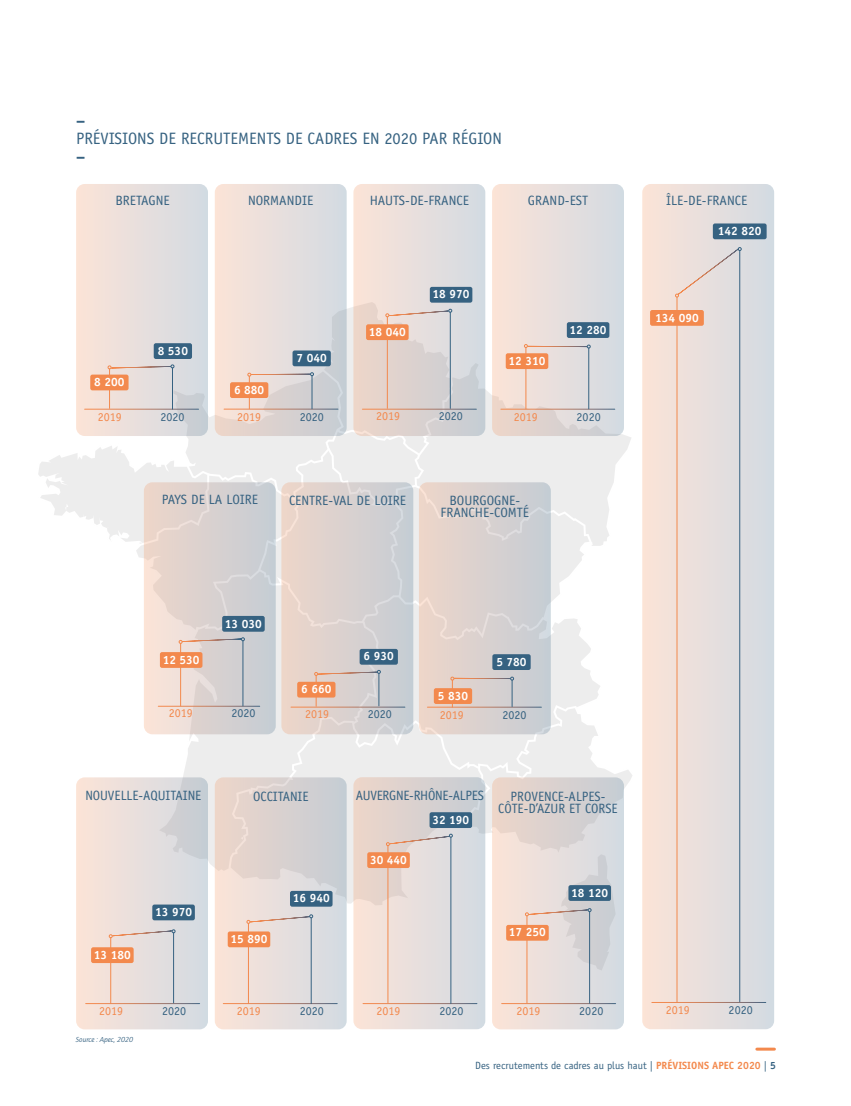
<style>
.page{position:relative;width:851px;height:1106px;background:#fff}
.page>*{position:absolute;margin:0;border:0;box-sizing:border-box;transform-origin:0 0}
.t1{font:16.5px "Officina Sans";color:#366281}
.t2{font:700 16.5px "Officina Sans";color:#366281}
.t3{font:13.5px/12px "Officina Sans";color:#366281;text-align:center}
.t4{font:13.5px "Officina Sans";letter-spacing:-.02em;color:#366281}
.t5{font:700 12px "Officina Sans";color:#fff}
.t6{font:12px "Officina Sans";color:#f3894d}
.t7{font:12px "Officina Sans";color:#366281}
.t8{font:10.5px "Officina Sans";color:#366281}
.t9{font:italic 7.5px "Quay Itc T";color:#366281}
.s1{font-weight:700;color:#f3894d}
.s2{font-weight:700}
</style>
<div class="page">
<hr style="left:756px;top:1047px;width:18px;height:3px;background:#f3894d">
<svg style="left:592px;top:430px;width:39px;height:116px;fill:#ededed"></svg>
<svg style="left:413px;top:643px;width:178px;height:27px"></svg>
<svg style="left:155px;top:643px;width:126px;height:225px;fill:#ededed"></svg>
<div style="left:215px;top:777px;width:131px;height:252px;background:linear-gradient(to right,#f7dfd3,#d4dce4);border-radius:9px"></div>
<div style="left:492px;top:777px;width:132px;height:252px;background:linear-gradient(to right,#fce4d7,#d2dae2);border-radius:9px"></div>
<div style="left:76px;top:184px;width:132px;height:252px;background:linear-gradient(to right,#fce3d7,#d3dbe2);border-radius:9px"></div>
<div style="left:215px;top:184px;width:131px;height:252px;background:linear-gradient(to right,#fbe3d7,#d3dbe3);border-radius:9px"></div>
<div style="left:144px;top:482px;width:132px;height:252px;background:linear-gradient(to right,#fde5d9,#c1c9d0);border-radius:9px"></div>
<div style="left:76px;top:777px;width:132px;height:252px;background:linear-gradient(to right,#fde5d9,#cfd7df);border-radius:9px"></div>
<div style="left:353px;top:777px;width:132px;height:252px;background:linear-gradient(to right,#fce4d7,#d2dae2);border-radius:9px"></div>
<svg style="left:281px;top:482px;width:132px;height:252px;background:#d9d0cd"></svg>
<div style="left:419px;top:482px;width:131px;height:252px;background:linear-gradient(to right,#eed6c9,#c5ccd4);border-radius:9px"></div>
<div style="left:353px;top:184px;width:132px;height:252px;background:linear-gradient(to right,#fce4d7,#d3dae2);border-radius:9px"></div>
<div style="left:492px;top:184px;width:132px;height:252px;background:linear-gradient(to right,#fce4d7,#d3dae2);border-radius:9px"></div>
<div style="left:642px;top:184px;width:132px;height:845px;background:linear-gradient(to right,#fce4d7,#d1dae2);border-radius:9px"></div>
<hr style="left:223px;top:1003px;width:114px;height:1px;background:#fff">
<hr style="left:248px;top:923px;width:1px;height:80px;background:#f3894d">
<hr style="left:311px;top:917px;width:1px;height:86px;background:#366281">
<div style="left:228px;top:931px;width:42px;height:16px;background:#f3894d;border-radius:2px"></div>
<hr style="left:651px;top:1002px;width:114px;height:1px;background:#fff">
<hr style="left:676px;top:297px;width:1px;height:705px;background:#f3894d">
<hr style="left:739px;top:250px;width:1px;height:751px;background:#366281">
<svg style="left:675px;top:247px;width:66px;height:50px;background:#e3d9d7"></svg>
<div style="left:650px;top:310px;width:53px;height:16px;background:#f3894d;border-radius:2px"></div>
<div style="left:712px;top:223px;width:54px;height:16px;background:#366281;border-radius:2px"></div>
<hr style="left:501px;top:1003px;width:114px;height:1px;background:#fff">
<hr style="left:526px;top:915px;width:1px;height:88px;background:#f3894d">
<hr style="left:589px;top:911px;width:1px;height:92px;background:#366281">
<div style="left:430px;top:287px;width:42px;height:16px;background:#366281;border-radius:2px"></div>
<hr style="left:500px;top:409px;width:114px;height:1px;background:#fff">
<div style="left:566px;top:322px;width:43px;height:16px;background:#366281;border-radius:2px"></div>
<hr style="left:158px;top:706px;width:102px;height:1px;background:#fff">
<hr style="left:180px;top:643px;width:1px;height:63px;background:#f3894d">
<hr style="left:242px;top:640px;width:1px;height:66px;background:#366281">
<svg style="left:38px;top:300px;width:554px;height:343px;background:#e4ddda"></svg>
<div style="left:222px;top:616px;width:43px;height:15px;background:#366281;border-radius:2px"></div>
<div style="left:160px;top:652px;width:42px;height:16px;background:#f3894d;border-radius:2px"></div>
<hr style="left:86px;top:1003px;width:114px;height:1px;background:#fff">
<hr style="left:110px;top:937px;width:1px;height:66px;background:#f3894d">
<hr style="left:173px;top:932px;width:1px;height:70px;background:#366281">
<svg style="left:109px;top:929px;width:66px;height:9px"></svg>
<div style="left:152px;top:904px;width:43px;height:16px;background:#366281;border-radius:2px"></div>
<div style="left:91px;top:947px;width:43px;height:16px;background:#f3894d;border-radius:2px"></div>
<hr style="left:363px;top:1003px;width:114px;height:1px;background:#fff">
<hr style="left:387px;top:845px;width:1px;height:157px;background:#f3894d">
<div style="left:359px;top:649px;width:39px;height:15px;background:#366281;border-radius:2px"></div>
<div style="left:492px;top:654px;width:38px;height:16px;background:#366281;border-radius:2px"></div>
<hr style="left:450px;top:837px;width:1px;height:166px;background:#366281">
<svg style="left:246px;top:670px;width:386px;height:300px;background:#dfd8d5"></svg>
<p class="t2" style="left:76px;top:110px;width:11px">–</p>
<p class="t1" style="left:76px;top:129px;width:427px">PRÉVISIONS DE RECRUTEMENTS DE CADRES EN 2020 PAR RÉGION</p>
<p class="t2" style="left:76px;top:146px;width:11px">–</p>
<p class="t3" style="left:115px;top:195px;width:56px">BRETAGNE</p>
<p class="t3" style="left:248px;top:195px;width:67px">NORMANDIE</p>
<p class="t3" style="left:369px;top:195px;width:101px">HAUTS-DE-FRANCE</p>
<p class="t3" style="left:528px;top:195px;width:62px">GRAND-EST</p>
<p class="t3" style="left:666px;top:194px;width:83px">ÎLE-DE-FRANCE</p>
<p class="t5" style="left:94px;top:374px;width:32px">8 200</p>
<p class="t5" style="left:158px;top:343px;width:32px">8 530</p>
<p class="t5" style="left:234px;top:382px;width:32px">6 880</p>
<p class="t5" style="left:296px;top:350px;width:32px">7 040</p>
<p class="t5" style="left:369px;top:324px;width:38px">18 040</p>
<p class="t5" style="left:432px;top:287px;width:38px">18 970</p>
<p class="t5" style="left:508px;top:353px;width:38px">12 310</p>
<p class="t5" style="left:569px;top:322px;width:38px">12 280</p>
<p class="t6" style="left:98px;top:409px;width:25px">2019</p>
<p class="t7" style="left:160px;top:409px;width:25px">2020</p>
<p class="t6" style="left:237px;top:410px;width:25px">2019</p>
<p class="t7" style="left:300px;top:410px;width:25px">2020</p>
<p class="t6" style="left:376px;top:409px;width:25px">2019</p>
<p class="t7" style="left:439px;top:409px;width:25px">2020</p>
<p class="t6" style="left:514px;top:410px;width:25px">2019</p>
<p class="t7" style="left:576px;top:410px;width:25px">2020</p>
<p class="t3" style="left:162px;top:493px;width:98px">PAYS DE LA LOIRE</p>
<p class="t3" style="left:289px;top:494px;width:119px">CENTRE-VAL DE LOIRE</p>
<p class="t3" style="left:440px;top:494px;width:90px">BOURGOGNE-<br>FRANCHE-COMTÉ</p>
<p class="t5" style="left:717px;top:223px;width:45px">142 820</p>
<p class="t5" style="left:655px;top:310px;width:45px">134 090</p>
<p class="t5" style="left:163px;top:652px;width:38px">12 530</p>
<p class="t5" style="left:225px;top:616px;width:38px">13 030</p>
<p class="t6" style="left:169px;top:706px;width:25px">2019</p>
<p class="t7" style="left:231px;top:706px;width:25px">2020</p>
<p class="t5" style="left:301px;top:681px;width:32px">6 660</p>
<p class="t5" style="left:363px;top:649px;width:32px">6 930</p>
<p class="t5" style="left:438px;top:688px;width:32px">5 830</p>
<p class="t5" style="left:496px;top:654px;width:32px">5 780</p>
<p class="t6" style="left:305px;top:706px;width:25px">2019</p>
<p class="t7" style="left:368px;top:706px;width:25px">2020</p>
<p class="t6" style="left:439px;top:707px;width:25px">2019</p>
<p class="t7" style="left:502px;top:707px;width:25px">2020</p>
<p class="t3" style="left:85px;top:789px;width:117px">NOUVELLE-AQUITAINE</p>
<p class="t3" style="left:253px;top:790px;width:57px">OCCITANIE</p>
<p class="t4" style="left:356px;top:788px;width:129px">AUVERGNE-RHÔNE-ALPES</p>
<p class="t5" style="left:94px;top:947px;width:38px">13 180</p>
<p class="t5" style="left:155px;top:904px;width:38px">13 970</p>
<p class="t5" style="left:230px;top:931px;width:38px">15 890</p>
<p class="t5" style="left:293px;top:890px;width:38px">16 940</p>
<p class="t5" style="left:370px;top:852px;width:38px">30 440</p>
<p class="t5" style="left:432px;top:812px;width:38px">32 190</p>
<p class="t3" style="left:498px;top:790px;width:121px">PROVENCE-ALPES-<br>CÔTE-D’AZUR ET CORSE</p>
<p class="t5" style="left:509px;top:924px;width:38px">17 250</p>
<p class="t5" style="left:571px;top:885px;width:38px">18 120</p>
<p class="t6" style="left:99px;top:1004px;width:25px">2019</p>
<p class="t7" style="left:162px;top:1004px;width:25px">2020</p>
<p class="t6" style="left:237px;top:1004px;width:25px">2019</p>
<p class="t7" style="left:299px;top:1004px;width:25px">2020</p>
<p class="t6" style="left:376px;top:1004px;width:25px">2019</p>
<p class="t7" style="left:439px;top:1004px;width:25px">2020</p>
<p class="t6" style="left:516px;top:1004px;width:25px">2019</p>
<p class="t7" style="left:579px;top:1004px;width:25px">2020</p>
<p class="t6" style="left:665px;top:1002px;width:25px">2019</p>
<p class="t7" style="left:728px;top:1002px;width:25px">2020</p>
<p class="t9" style="left:76px;top:1035px;width:59px">Source : Apec, 2020</p>
<p class="t8" style="left:475px;top:1059px;width:302px">Des recrutements de cadres au plus haut | <span class="s1">PRÉVISIONS APEC 2020</span> | <span class="s2">5</span></p>
</div>
